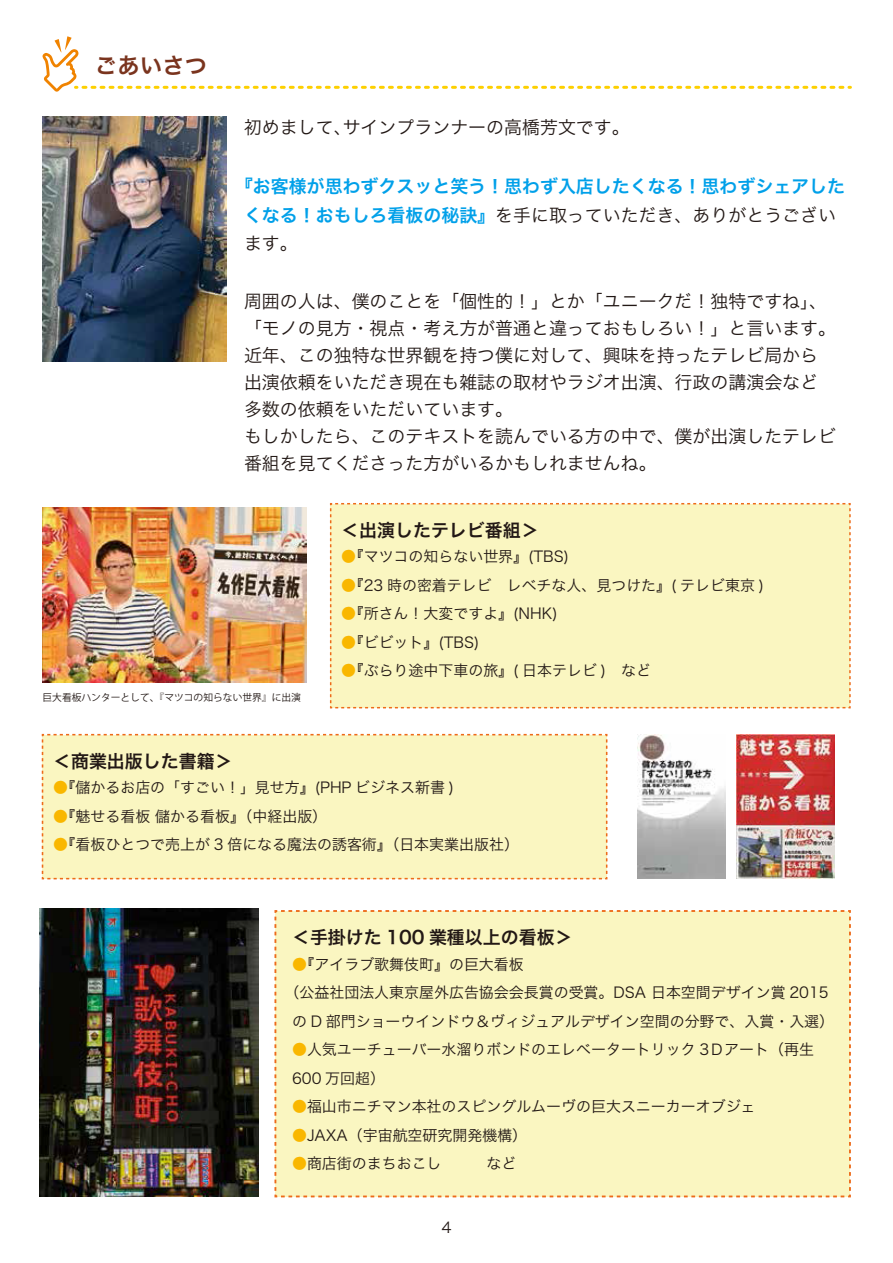
<style>
.page{position:relative;width:893px;height:1263px;background:#fff}
.page>*{position:absolute;margin:0;border:0;box-sizing:border-box;transform-origin:0 0}
.t1{font:22.5px "Hira Kaku Pro W6";color:#7a341e}
.t2{font:18px/27px "Hira Kaku Pro W3";color:#221815}
.t3{font:18px "Hira Kaku Pro W6";color:#221815}
.t4{font:18px "Hira Kaku Pro W6";color:#00a0e9}
.t5{font:15px/28.5px "Hira Kaku Pro W3";color:#221815}
.t6{font:9.75px "Koz Go Pr 6 N";color:#221815}
.s1{font-family:"Hira Kaku Pro W6";color:#00a0e9}
.s2{color:#f9b700}
</style>
<div class="page">
<svg style="left:42px;top:36px;width:808px;height:56px"></svg>
<img style="left:43px;top:116px;width:184px;height:246px">
<img style="left:43px;top:508px;width:263px;height:175px">
<div style="left:329px;top:503px;width:522px;height:206px;background:#faf6c1"></div>
<div style="left:274px;top:910px;width:577px;height:288px;background:#faf6c1"></div>
<div style="left:41px;top:733px;width:567px;height:147px;background:#faf6c1"></div>
<img style="left:40px;top:909px;width:218px;height:287px">
<img style="left:737px;top:735px;width:98px;height:144px">
<img style="left:637px;top:735px;width:89px;height:144px">
<h1 class="t1" style="left:95px;top:45px;width:114px">ごあいさつ</h1>
<p class="t2" style="left:244px;top:113px;width:387px">初めまして、サインプランナーの高橋芳文です。</p>
<p class="t4" style="left:235px;top:170px;width:612px">『お客様が思わずクスッと笑う！思わず入店したくなる！思わずシェアした</p>
<p class="t2" style="left:244px;top:199px;width:594px;line-height:28.5px"><span class="s1">くなる！おもしろ看板の秘訣』</span>を手に取っていただき、ありがとうございます。</p>
<p class="t2" style="left:244px;top:287px;width:594px">周囲の人は、僕のことを「個性的！」とか「ユニークだ！独特ですね」、「モノの見方・視点・考え方が普通と違っておもしろい！」と言います。近年、この独特な世界観を持つ僕に対して、興味を持ったテレビ局から出演依頼をいただき現在も雑誌の取材やラジオ出演、行政の講演会など多数の依頼をいただいています。<br>もしかしたら、このテキストを読んでいる方の中で、僕が出演したテレビ番組を見てくださった方がいるかもしれませんね。</p>
<p class="t3" style="left:341px;top:513px;width:199px">＜出演したテレビ番組＞</p>
<p class="t5" style="left:341px;top:541px;width:229px"><span class="s2">●</span>『マツコの知らない世界』(TBS)</p>
<p class="t5" style="left:341px;top:570px;width:424px"><span class="s2">●</span>『23 時の密着テレビ　レベチな人、見つけた』( テレビ東京 )</p>
<p class="t5" style="left:341px;top:598px;width:218px"><span class="s2">●</span>『所さん！大変ですよ』(NHK)</p>
<p class="t5" style="left:341px;top:627px;width:140px"><span class="s2">●</span>『ビビット』(TBS)</p>
<p class="t5" style="left:341px;top:655px;width:311px"><span class="s2">●</span>『ぶらり途中下車の旅』( 日本テレビ )　など</p>
<p class="t6" style="left:43px;top:692px;width:260px">巨大看板ハンターとして、『マツコの知らない世界』に出演</p>
<p class="t3" style="left:53px;top:744px;width:181px">＜商業出版した書籍＞</p>
<p class="t5" style="left:53px;top:772px;width:402px"><span class="s2">●</span>『儲かるお店の「すごい！」見せ方』(PHP ビジネス新書 )</p>
<p class="t5" style="left:53px;top:801px;width:276px"><span class="s2">●</span>『魅せる看板 儲かる看板』（中経出版）</p>
<p class="t5" style="left:53px;top:829px;width:467px"><span class="s2">●</span>『看板ひとつで売上が 3 倍になる魔法の誘客術』（日本実業出版社）</p>
<p class="t3" style="left:292px;top:921px;width:282px">＜手掛けた 100 業種以上の看板＞</p>
<p class="t5" style="left:292px;top:949px;width:233px"><span class="s2">●</span>『アイラブ歌舞伎町』の巨大看板</p>
<p class="t5" style="left:285px;top:977px;width:546px">（公益社団法人東京屋外広告協会会長賞の受賞。DSA 日本空間デザイン賞 2015</p>
<p class="t5" style="left:292px;top:1006px;width:544px">の D 部門ショーウインドウ＆ヴィジュアルデザイン空間の分野で、入賞・入選）</p>
<p class="t5" style="left:292px;top:1034px;width:523px"><span class="s2">●</span>人気ユーチューバー水溜りボンドのエレベータートリック 3Ｄアート（再生<br>600 万回超）</p>
<p class="t5" style="left:292px;top:1091px;width:465px"><span class="s2">●</span>福山市ニチマン本社のスピングルムーヴの巨大スニーカーオブジェ</p>
<p class="t5" style="left:292px;top:1120px;width:237px"><span class="s2">●</span>JAXA（宇宙航空研究開発機構）</p>
<p class="t5" style="left:292px;top:1148px;width:226px"><span class="s2">●</span>商店街のまちおこし　　　など</p>
<p class="t5" style="left:439px;top:1212px;width:16px">４</p>
</div>
